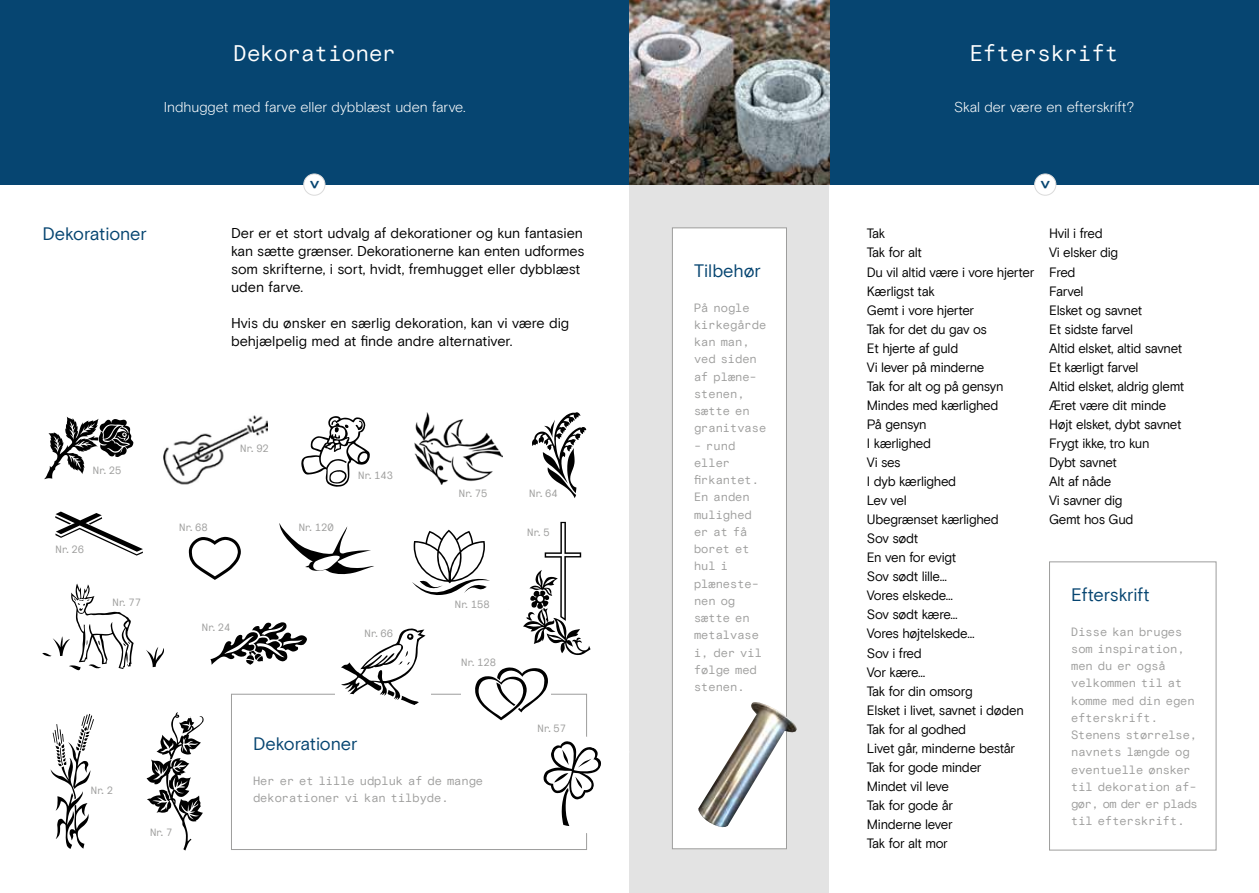
<style>
.page{position:relative;width:1259px;height:893px;background:#fff}
.page>*{position:absolute;margin:0;border:0;box-sizing:border-box;transform-origin:0 0}
.t1{font:22.5px "Basis Grotesque Mono";color:#fff}
.t2{font:18px "Basis Grotesque";color:#064571}
.t3{font:700 18px "Calibri";color:#064571}
.t4{font:14.25px/18px "Basis Grotesque";letter-spacing:-.01em;color:#000}
.t5{font:300 14.25px "Basis Grotesque";color:#fff}
.t6{font:13.5px/19px "Basis Grotesque";letter-spacing:-.02em;color:#000}
.t7{font:12px/17.2px "Basis Grotesque Mono";color:#9d9d9c}
.t8{font:10.5px "Basis Grotesque Mono";color:#9d9d9c}
</style>
<div class="page">
<div style="left:629px;top:0;width:200px;height:893px;background:#e3e3e3"></div>
<div style="left:1049px;top:561px;width:167px;height:289px;border:1px solid #9d9d9c"></div>
<div style="left:672px;top:228px;width:114px;height:621px;background:#fff"></div>
<div style="left:672px;top:227px;width:115px;height:622px;border:1px solid #9d9d9c"></div>
<div style="left:231px;top:694px;width:356px;height:156px;border:1px solid #9d9d9c"></div>
<svg style="left:44px;top:417px;width:89px;height:62px"></svg>
<svg style="left:55px;top:512px;width:88px;height:44px"></svg>
<svg style="left:51px;top:714px;width:43px;height:135px"></svg>
<img style="left:414px;top:412px;width:88px;height:73px">
<img style="left:163px;top:415px;width:105px;height:70px">
<svg style="left:210px;top:622px;width:97px;height:43px"></svg>
<svg style="left:543px;top:727px;width:58px;height:111px"></svg>
<svg style="left:301px;top:416px;width:69px;height:71px"></svg>
<svg style="left:189px;top:537px;width:52px;height:43px"></svg>
<svg style="left:147px;top:712px;width:57px;height:138px"></svg>
<div style="left:461px;top:659px;width:90px;height:65px;background:#fff"></div>
<svg style="left:475px;top:667px;width:73px;height:53px"></svg>
<svg style="left:279px;top:523px;width:95px;height:51px"></svg>
<svg style="left:532px;top:412px;width:54px;height:86px"></svg>
<svg style="left:523px;top:522px;width:67px;height:133px"></svg>
<svg style="left:412px;top:530px;width:78px;height:65px"></svg>
<div style="left:0;top:0;width:629px;height:185px;background:#064571"></div>
<div style="left:829px;top:0;width:430px;height:185px;background:#064571"></div>
<div style="left:304px;top:174px;width:21px;height:21px;background:#fff;border-radius:50%"></div>
<div style="left:303px;top:174px;width:22px;height:22px;border:1px solid #dadada;border-radius:50%"></div>
<div style="left:1034px;top:174px;width:22px;height:21px;background:#fff;border-radius:50%"></div>
<div style="left:1034px;top:174px;width:22px;height:22px;border:1px solid #dadada;border-radius:50%"></div>
<div style="left:335px;top:625px;width:96px;height:88px;background:#fff"></div>
<svg style="left:341px;top:628px;width:84px;height:77px"></svg>
<svg style="left:42px;top:583px;width:122px;height:88px"></svg>
<img style="left:629px;top:0;width:200px;height:185px">
<img style="left:698px;top:702px;width:99px;height:126px">
<h1 class="t1" style="left:233px;top:40px;width:164px">Dekorationer</h1>
<p class="t5" style="left:164px;top:99px;width:303px">Indhugget med farve eller dybblæst uden farve.</p>
<h1 class="t1" style="left:969px;top:40px;width:150px">Efterskrift</h1>
<p class="t5" style="left:954px;top:99px;width:181px">Skal der være en efterskrift?</p>
<h2 class="t3" style="left:327px;top:180px;width:10px;rotate:90deg">&gt;</h2>
<h2 class="t3" style="left:1057px;top:180px;width:10px;rotate:90deg">&gt;</h2>
<h2 class="t2" style="left:43px;top:223px;width:106px">Dekorationer</h2>
<p class="t4" style="left:231px;top:224px;width:355px">Der er et stort udvalg af dekorationer og kun fantasien kan sætte grænser. Dekorationerne kan enten udformes som skrifterne, i sort, hvidt, fremhugget eller dybblæst uden farve.</p>
<p class="t4" style="left:231px;top:314px;width:340px">Hvis du ønsker en særlig dekoration, kan vi være dig behjælpelig med at finde andre alternativer.</p>
<p class="t8" style="left:93px;top:464px;width:30px">Nr. 25</p>
<p class="t8" style="left:56px;top:543px;width:30px">Nr. 26</p>
<p class="t8" style="left:112px;top:596px;width:30px">Nr. 77</p>
<p class="t8" style="left:179px;top:521px;width:30px">Nr. 68</p>
<p class="t8" style="left:240px;top:442px;width:30px">Nr. 92</p>
<p class="t8" style="left:299px;top:521px;width:36px">Nr. 120</p>
<p class="t8" style="left:358px;top:469px;width:36px">Nr. 143</p>
<p class="t8" style="left:202px;top:621px;width:30px">Nr. 24</p>
<p class="t8" style="left:364px;top:627px;width:30px">Nr. 66</p>
<p class="t8" style="left:459px;top:488px;width:30px">Nr. 75</p>
<p class="t8" style="left:529px;top:488px;width:30px">Nr. 64</p>
<p class="t8" style="left:455px;top:598px;width:36px">Nr. 158</p>
<p class="t8" style="left:461px;top:656px;width:36px">Nr. 128</p>
<p class="t8" style="left:527px;top:526px;width:24px">N r. 5</p>
<p class="t8" style="left:91px;top:784px;width:24px">N r. 2</p>
<p class="t8" style="left:150px;top:826px;width:24px">N r. 7</p>
<h2 class="t2" style="left:253px;top:733px;width:106px">Dekorationer</h2>
<p class="t7" style="left:253px;top:772px;width:231px">Her er et lille udpluk af de mange dekorationer vi kan tilbyde.</p>
<p class="t8" style="left:537px;top:722px;width:30px">Nr. 57</p>
<h2 class="t2" style="left:694px;top:260px;width:68px">Tilbehør</h2>
<p class="t7" style="left:694px;top:299px;width:74px">På nogle kirkegårde kan man, ved siden af plæne&shy;stenen, sætte en granitvase</p>
<p class="t7" style="left:694px;top:437px;width:69px">- rund eller firkantet.<br>En anden mulighed er at få boret et hul i plæneste&shy;nen og sætte en metalvase i, der vil følge med stenen.</p>
<p class="t6" style="left:867px;top:224px;width:169px">Tak<br>Tak for alt<br>Du vil altid være i vore hjerter<br>Kærligst tak<br>Gemt i vore hjerter<br>Tak for det du gav os<br>Et hjerte af guld<br>Vi lever på minderne<br>Tak for alt og på gensyn<br>Mindes med kærlighed<br>På gensyn<br>I kærlighed<br>Vi ses<br>I dyb kærlighed<br>Lev vel<br>Ubegrænset kærlighed<br>Sov sødt<br>En ven for evigt<br>Sov sødt lille…<br>Vores elskede…<br>Sov sødt kære…<br>Vores højtelskede…<br>Sov i fred<br>Vor kære…<br>Tak for din omsorg<br>Elsket i livet, savnet i døden<br>Tak for al godhed<br>Livet går, minderne består<br>Tak for gode minder<br>Mindet vil leve<br>Tak for gode år<br>Minderne lever<br>Tak for alt mor</p>
<p class="t6" style="left:1049px;top:224px;width:137px">Hvil i fred<br>Vi elsker dig<br>Fred<br>Farvel<br>Elsket og savnet<br>Et sidste farvel<br>Altid elsket, altid savnet<br>Et kærligt farvel<br>Altid elsket, aldrig glemt<br>Æret være dit minde<br>Højt elsket, dybt savnet<br>Frygt ikke, tro kun<br>Dybt savnet<br>Alt af nåde<br>Vi savner dig<br>Gemt hos Gud</p>
<h2 class="t2" style="left:1071px;top:584px;width:80px">Efterskrift</h2>
<p class="t7" style="left:1071px;top:623px;width:128px">Disse kan bruges som inspiration, men du er også velkommen til at komme med din egen efterskrift.<br>Stenens størrelse, navnets længde og eventuelle ønsker til dekoration af&shy;gør, om der er plads til efterskrift.</p>
</div>
